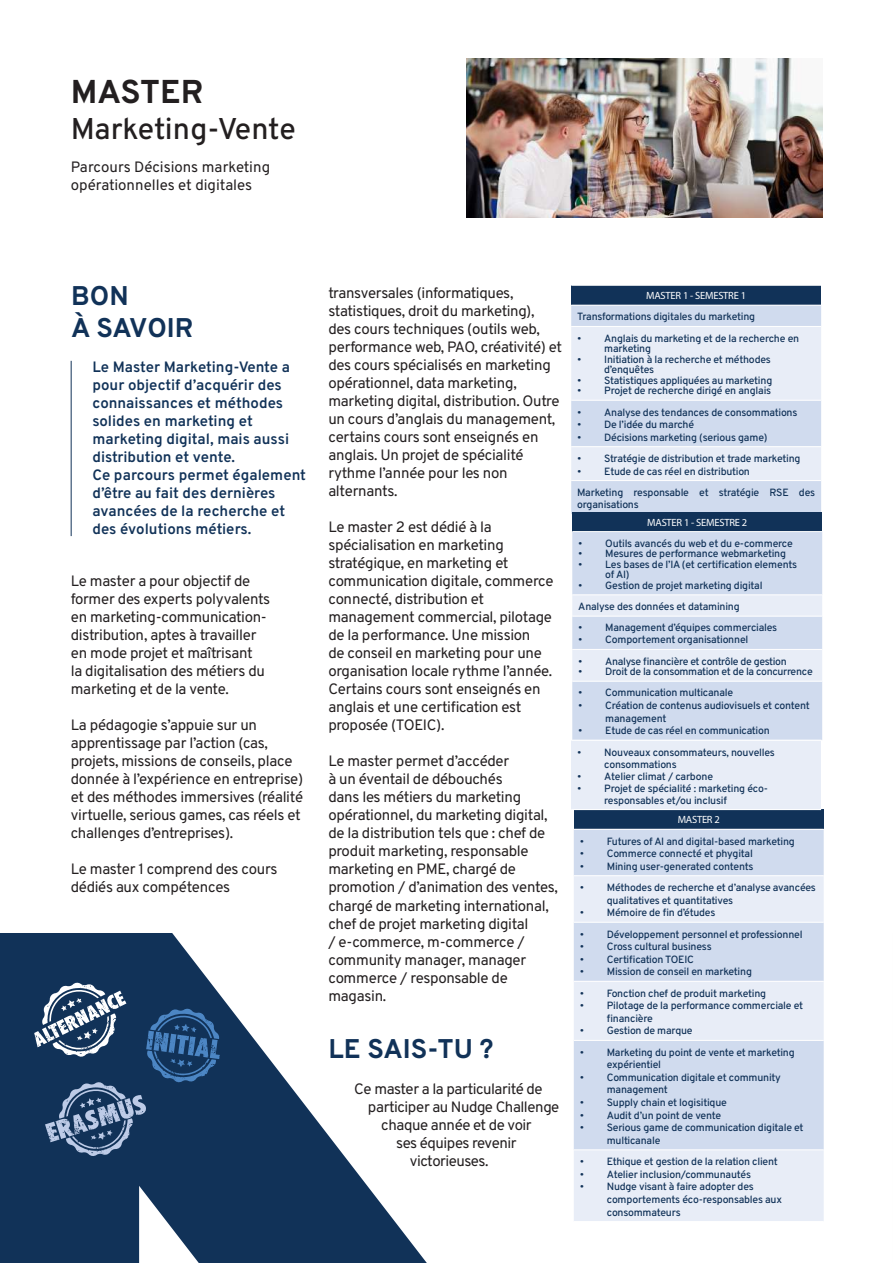
<style>
.page{position:relative;width:893px;height:1263px;background:#fff}
.page>*{position:absolute;margin:0;border:0;box-sizing:border-box;transform-origin:0 0}
.t1{font:700 33px "Overpass";letter-spacing:-.005em;color:#231f20}
.t2{font:500 30px "Overpass";letter-spacing:-.01em;color:#231f20}
.t3{font:700 27px/32.4px "Overpass";color:#113258}
.t4{font:15px/18px "Overpass";letter-spacing:-.02em;color:#231f20}
.t5{font:600 15px/18px "Overpass";color:#113258}
.t6{font:15px/18px "Overpass";color:#231f20}
.t7{font:500 10.5px/12.6px "Overpass";letter-spacing:-.02em;color:#113258}
.t8{font:10.5px "Myriad Pro";letter-spacing:-.02em;color:#fff}
</style>
<div class="page">
<img style="left:466px;top:58px;width:356px;height:159px">
<div style="left:571px;top:285px;width:250px;height:20px;background:#113258"></div>
<div style="left:571px;top:306px;width:250px;height:208px;background:#d0dbee"></div>
<svg style="left:571px;top:327px;width:250px;height:153px;background:#e0e7f4"></svg>
<hr style="left:571px;top:285px;width:250px;height:1px;background:#fff">
<hr style="left:571px;top:326px;width:250px;height:1px;background:#fff">
<hr style="left:571px;top:400px;width:250px;height:1px;background:#fff">
<hr style="left:571px;top:446px;width:250px;height:1px;background:#fff">
<hr style="left:571px;top:480px;width:250px;height:1px;background:#fff">
<div style="left:572px;top:512px;width:250px;height:20px;background:#113258"></div>
<div style="left:572px;top:532px;width:250px;height:208px;background:#d0dbee"></div>
<svg style="left:572px;top:595px;width:250px;height:86px;background:#dfe6f3"></svg>
<hr style="left:572px;top:531px;width:250px;height:1px;background:#fff">
<hr style="left:572px;top:594px;width:250px;height:1px;background:#fff">
<hr style="left:572px;top:616px;width:250px;height:1px;background:#fff">
<hr style="left:572px;top:649px;width:250px;height:1px;background:#fff">
<hr style="left:572px;top:681px;width:250px;height:1px;background:#fff">
<div style="left:574px;top:809px;width:250px;height:20px;background:#113258"></div>
<div style="left:574px;top:830px;width:250px;height:45px;background:#d0dbee"></div>
<svg style="left:574px;top:876px;width:250px;height:345px;background:#dce4f2"></svg>
<hr style="left:574px;top:1040px;width:250px;height:1px;background:#fff">
<hr style="left:574px;top:1149px;width:250px;height:1px;background:#fff">
<hr style="left:574px;top:922px;width:250px;height:1px;background:#fff">
<hr style="left:574px;top:981px;width:250px;height:1px;background:#fff">
<svg style="left:0;top:933px;width:427px;height:330px;fill:#113258"></svg>
<hr style="left:71px;top:361px;width:1px;height:175px;background:#113258">
<svg style="left:34px;top:982px;width:186px;height:175px;background:#2f4e72"></svg>
<div style="left:571px;top:740px;width:250px;height:69px;background:#e8edf7"></div>
<hr style="left:571px;top:740px;width:250px;height:1px;background:#fff">
<hr style="left:571px;top:809px;width:250px;height:1px;background:#fff">
<h1 class="t1" style="left:71px;top:65px;width:134px">MASTER</h1>
<h2 class="t2" style="left:71px;top:105px;width:227px">Marketing-Vente</h2>
<h3 class="t6" style="left:71px;top:157px;width:201px">Parcours Décisions marketing opérationnelles et digitales</h3>
<h3 class="t3" style="left:71px;top:278px;width:124px">BON<br>À SAVOIR</h3>
<p class="t5" style="left:92px;top:357px;width:215px">Le Master Marketing-Vente a pour objectif d’acquérir des connaissances et méthodes solides en marketing et marketing digital, mais aussi distribution et vente.<br>Ce parcours permet également d’être au fait des dernières avancées de la recherche et des évolutions métiers.</p>
<h3 class="t4" style="left:71px;top:572px;width:201px">Le master a pour objectif de former des experts polyvalents en marketing-communication&shy;distribution, aptes à travailler en mode projet et maîtrisant<br>la digitalisation des métiers du marketing et de la vente.</h3>
<p class="t4" style="left:71px;top:716px;width:234px">La pédagogie s’appuie sur un apprentissage par l’action (cas, projets, missions de conseils, place donnée à l’expérience en entreprise) et des méthodes immersives (réalité virtuelle, serious games, cas réels et challenges d’entreprises).</p>
<h3 class="t4" style="left:71px;top:860px;width:208px">Le master 1 comprend des cours dédiés aux compétences</h3>
<p class="t4" style="left:328px;top:284px;width:235px">transversales (informatiques, statistiques, droit du marketing),<br>des cours techniques (outils web, performance web, PAO, créativité) et des cours spécialisés en marketing opérationnel, data marketing, marketing digital, distribution. Outre un cours d’anglais du management, certains cours sont enseignés en anglais. Un projet de spécialité rythme l’année pour les non alternants.</p>
<p class="t4" style="left:328px;top:518px;width:227px">Le master 2 est dédié à la spécialisation en marketing stratégique, en marketing et communication digitale, commerce connecté, distribution et management commercial, pilotage de la performance. Une mission<br>de conseil en marketing pour une organisation locale rythme l’année.<br>Certains cours sont enseignés en anglais et une certification est proposée (TOEIC).</p>
<p class="t4" style="left:328px;top:752px;width:231px">Le master permet d’accéder<br>à un éventail de débouchés<br>dans les métiers du marketing opérationnel, du marketing digital, de la distribution tels que : chef de produit marketing, responsable marketing en PME, chargé de promotion / d’animation des ventes, chargé de marketing international, chef de projet marketing digital<br>/ e-commerce, m-commerce / community manager, manager commerce / responsable de magasin.</p>
<h3 class="t3" style="left:328px;top:1031px;width:167px">LE SAIS-TU ?</h3>
<h3 class="t4" style="left:354px;top:1079px;width:190px">Ce master a la particularité de</h3>
<h3 class="t4" style="left:368px;top:1097px;width:193px">participer au Nudge Challenge</h3>
<h3 class="t4" style="left:381px;top:1115px;width:152px">chaque année et de voir</h3>
<h3 class="t4" style="left:396px;top:1133px;width:122px">ses équipes revenir</h3>
<h3 class="t4" style="left:410px;top:1151px;width:80px">victorieuses.</h3>
<p class="t8" style="left:646px;top:289px;width:101px">MASTER 1 - SEMESTRE 1</p>
<p class="t7" style="left:577px;top:310px;width:179px">Transformations digitales du marketing</p>
<p class="t7" style="left:604px;top:332px;width:197px;line-height:10.5px;text-indent:-27px">• Anglais du marketing et de la recherche en marketing</p>
<p class="t7" style="left:604px;top:353px;width:168px;line-height:10.5px;text-indent:-27px">• Initiation à la recherche et méthodes d’enquêtes</p>
<p class="t7" style="left:577px;top:373px;width:197px">• Statistiques appliquées au marketing</p>
<p class="t7" style="left:577px;top:384px;width:195px">• Projet de recherche dirigé en anglais</p>
<p class="t7" style="left:577px;top:405px;width:222px">• Analyse des tendances de consommations</p>
<p class="t7" style="left:577px;top:418px;width:118px">• De l’idée du marché</p>
<p class="t7" style="left:577px;top:430px;width:192px">• Décisions marketing (serious game)</p>
<p class="t7" style="left:577px;top:452px;width:225px">• Stratégie de distribution et trade marketing</p>
<p class="t7" style="left:577px;top:460px;width:239px;line-height:21.3px">• Etude de cas réel en distribution<br>Marketing responsable et stratégie RSE des</p>
<p class="t7" style="left:577px;top:498px;width:63px">organisations</p>
<p class="t8" style="left:647px;top:516px;width:101px">MASTER 1 - SEMESTRE 2</p>
<p class="t7" style="left:578px;top:536px;width:216px">• Outils avancés du web et du e-commerce</p>
<p class="t7" style="left:578px;top:547px;width:209px">• Mesures de performance webmarketing</p>
<p class="t7" style="left:605px;top:559px;width:193px;line-height:10.5px;text-indent:-27px">• Les bases de l’IA (et certification elements of AI)</p>
<p class="t7" style="left:578px;top:574px;width:186px;line-height:21.3px">• Gestion de projet marketing digital<br>Analyse des données et datamining</p>
<p class="t7" style="left:578px;top:621px;width:200px">• Management d’équipes commerciales</p>
<p class="t7" style="left:578px;top:633px;width:172px">• Comportement organisationnel</p>
<p class="t7" style="left:578px;top:654px;width:210px">• Analyse financière et contrôle de gestion</p>
<p class="t7" style="left:578px;top:665px;width:236px">• Droit de la consommation et de la concurrence</p>
<p class="t7" style="left:578px;top:686px;width:156px">• Communication multicanale</p>
<p class="t7" style="left:605px;top:699px;width:206px;text-indent:-27px">• Création de contenus audiovisuels et content management</p>
<p class="t7" style="left:578px;top:724px;width:193px">• Etude de cas réel en communication</p>
<p class="t7" style="left:604px;top:745px;width:172px;line-height:12px;text-indent:-27px">• Nouveaux consommateurs, nouvelles consommations</p>
<p class="t7" style="left:577px;top:769px;width:137px">• Atelier climat / carbone</p>
<p class="t7" style="left:604px;top:781px;width:165px;line-height:12px;text-indent:-27px">• Projet de spécialité : marketing éco&shy;responsables et/ou inclusif</p>
<p class="t8" style="left:678px;top:813px;width:44px">MASTER 2</p>
<p class="t7" style="left:580px;top:834px;width:217px">• Futures of AI and digital-based marketing</p>
<p class="t7" style="left:580px;top:847px;width:175px">• Commerce connecté et phygital</p>
<p class="t7" style="left:580px;top:859px;width:175px">• Mining user-generated contents</p>
<p class="t7" style="left:607px;top:881px;width:211px;text-indent:-27px">• Méthodes de recherche et d’analyse avancées qualitatives et quantitatives</p>
<p class="t7" style="left:580px;top:906px;width:137px">• Mémoire de fin d’études</p>
<p class="t7" style="left:580px;top:927px;width:224px">• Développement personnel et professionnel</p>
<p class="t7" style="left:580px;top:940px;width:133px">• Cross cultural business</p>
<p class="t7" style="left:580px;top:952px;width:116px">• Certification TOEIC</p>
<p class="t7" style="left:580px;top:965px;width:174px">• Mission de conseil en marketing</p>
<p class="t7" style="left:580px;top:986px;width:188px">• Fonction chef de produit marketing</p>
<p class="t7" style="left:607px;top:999px;width:198px;text-indent:-27px">• Pilotage de la performance commerciale et financière</p>
<p class="t7" style="left:580px;top:1024px;width:114px">• Gestion de marque</p>
<p class="t7" style="left:607px;top:1045px;width:189px;text-indent:-27px">• Marketing du point de vente et marketing expérientiel</p>
<p class="t7" style="left:607px;top:1070px;width:176px;text-indent:-27px">• Communication digitale et community management</p>
<p class="t7" style="left:580px;top:1096px;width:148px">• Supply chain et logisitique</p>
<p class="t7" style="left:580px;top:1108px;width:143px">• Audit d’un point de vente</p>
<p class="t7" style="left:607px;top:1121px;width:198px;text-indent:-27px">• Serious game de communication digitale et multicanale</p>
<p class="t7" style="left:580px;top:1155px;width:200px">• Ethique et gestion de la relation client</p>
<p class="t7" style="left:580px;top:1167px;width:173px">• Atelier inclusion/communautés</p>
<p class="t7" style="left:607px;top:1180px;width:177px;text-indent:-27px">• Nudge visant à faire adopter des comportements éco-responsables aux consommateurs</p>
</div>
